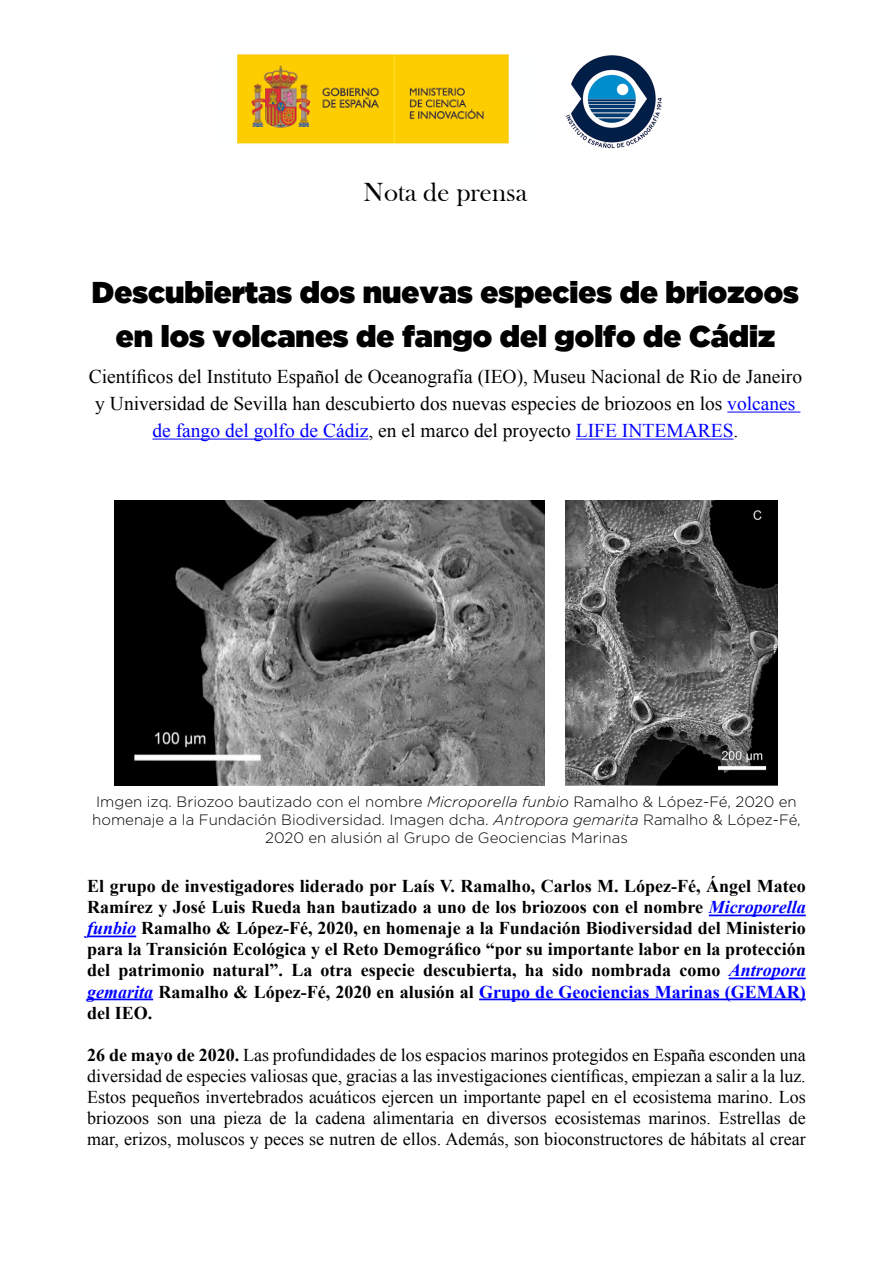
<style>
.page{position:relative;width:893px;height:1263px;background:#fff}
.page>*{position:absolute;margin:0;border:0;box-sizing:border-box;transform-origin:0 0}
.t1{font:30px/43.5px "Gotham Ultra";color:#000;text-align:center}
.t2{font:27px "Bask Old Face";color:#000}
.t3{font:19.5px/27px "Times New Roman";color:#000;text-align:center}
.t4{font:700 18px/21px "Times New Roman";color:#000;text-align:justify}
.t5{font:18px/21px "Times New Roman";color:#000;text-align:justify}
.t6{font:300 15px/18px "Gotham";color:#000;text-align:center}
.s1{color:#00f}
.s2{font-style:italic}
.s3{font-style:italic;color:#00f}
.s4{font-weight:700}
</style>
<div class="page">
<img style="left:565px;top:55px;width:97px;height:94px">
<img style="left:237px;top:54px;width:272px;height:90px">
<hr style="left:727px;top:412px;width:73px;height:1px;background:#00f">
<hr style="left:152px;top:439px;width:216px;height:1px;background:#00f">
<hr style="left:576px;top:439px;width:157px;height:1px;background:#00f">
<hr style="left:709px;top:914px;width:97px;height:2px;background:#00f">
<hr style="left:87px;top:935px;width:49px;height:2px;background:#00f">
<hr style="left:729px;top:977px;width:77px;height:2px;background:#00f">
<hr style="left:87px;top:998px;width:66px;height:2px;background:#00f">
<hr style="left:479px;top:998px;width:327px;height:2px;background:#00f">
<img style="left:115px;top:501px;width:429px;height:284px">
<img style="left:565px;top:501px;width:213px;height:284px">
<h2 class="t2" style="left:364px;top:178px;width:165px">Nota de prensa</h2>
<h1 class="t1" style="left:92px;top:270px;width:708px">Descubiertas dos nuevas especies de briozoos en los volcanes de fango del golfo de Cádiz</h1>
<p class="t3" style="left:89px;top:363px;width:715px">Científicos del Instituto Español de Oceanografía (IEO), Museu Nacional de Rio de Janeiro y Universidad de Sevilla han descubierto dos nuevas especies de briozoos en los <span class="s1">volcanes de fango del golfo de Cádiz</span>, en el marco del proyecto <span class="s1">LIFE INTEMARES</span>.</p>
<p class="t6" style="left:92px;top:793px;width:710px">Imgen izq. Briozoo bautizado con el nombre <span class="s2">Microporella funbio</span> Ramalho &amp; López-Fé, 2020 en homenaje a la Fundación Biodiversidad. Imagen dcha. <span class="s2">Antropora gemarita</span> Ramalho &amp; López-Fé,<br>2020 en alusión al Grupo de Geociencias Marinas</p>
<p class="t4" style="left:87px;top:875px;width:720px">El grupo de investigadores liderado por Laís V. Ramalho, Carlos M. López-Fé, Ángel Mateo Ramírez y José Luis Rueda han bautizado a uno de los briozoos con el nombre <span class="s3">Microporella funbio</span> Ramalho &amp; López-Fé, 2020, en homenaje a la Fundación Biodiversidad del Ministerio para la Transición Ecológica y el Reto Demográfico “por su importante labor en la protección del patrimonio natural”. La otra especie descubierta, ha sido nombrada como <span class="s3">Antropora gemarita</span> Ramalho &amp; López-Fé, 2020 en alusión al <span class="s1">Grupo de Geociencias Marinas (GEMAR) </span>del IEO.</p>
<p class="t5" style="left:87px;top:1044px;width:720px"><span class="s4">26 de mayo de 2020.</span> Las profundidades de los espacios marinos protegidos en España esconden una diversidad de especies valiosas que, gracias a las investigaciones científicas, empiezan a salir a la luz.<br>Estos pequeños invertebrados acuáticos ejercen un importante papel en el ecosistema marino. Los briozoos son una pieza de la cadena alimentaria en diversos ecosistemas marinos. Estrellas de mar, erizos, moluscos y peces se nutren de ellos. Además, son bioconstructores de hábitats al crear</p>
</div>
